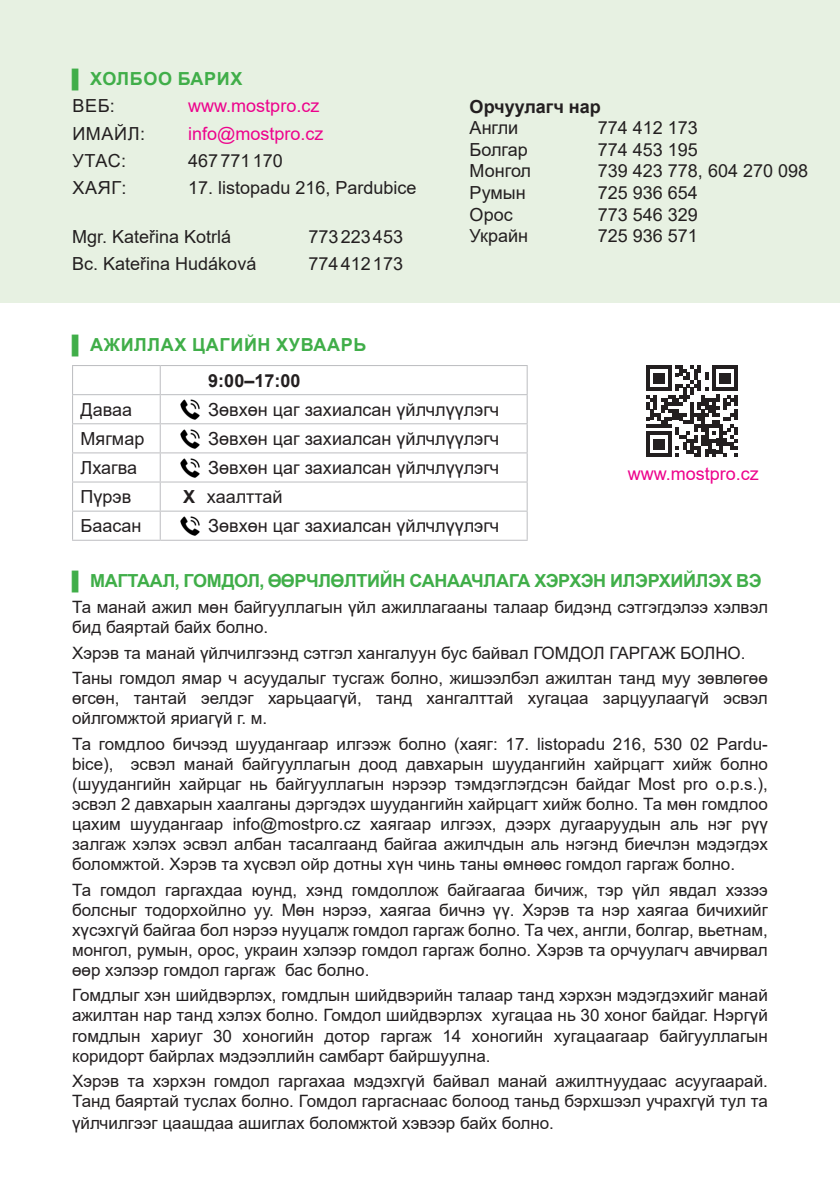
<style>
.page{position:relative;width:840px;height:1191px;background:#fff}
.page>*{position:absolute;margin:0;border:0;box-sizing:border-box;transform-origin:0 0}
.t1{font:18px "Arial";color:#231f20}
.t2{font:700 18px "Arial";letter-spacing:-.015em;color:#40ae49}
.t3{font:18px "Arial";color:#ed028c}
.t4{font:700 18px "Arial";letter-spacing:.035em;color:#40ae49}
.t5{font:700 18px "Arial";color:#231f20}
.t6{font:17px/20px "Arial";color:#231f20;text-align:justify}
.s1{font-weight:700}
</style>
<div class="page">
<div style="left:0;top:0;width:839px;height:302px;background:#e7f1e2"></div>
<hr style="left:72px;top:365px;width:88px;height:1px;background:#bcbdc0">
<hr style="left:160px;top:365px;width:367px;height:1px;background:#bcbdc0">
<hr style="left:72px;top:394px;width:88px;height:1px;background:#bcbdc0">
<hr style="left:160px;top:394px;width:367px;height:1px;background:#bcbdc0">
<hr style="left:72px;top:423px;width:88px;height:1px;background:#bcbdc0">
<hr style="left:160px;top:423px;width:367px;height:1px;background:#bcbdc0">
<hr style="left:72px;top:452px;width:88px;height:1px;background:#bcbdc0">
<hr style="left:160px;top:452px;width:367px;height:1px;background:#bcbdc0">
<hr style="left:72px;top:481px;width:88px;height:1px;background:#bcbdc0">
<hr style="left:160px;top:481px;width:367px;height:1px;background:#bcbdc0">
<hr style="left:72px;top:510px;width:88px;height:1px;background:#bcbdc0">
<svg style="left:72px;top:366px;width:1px;height:174px"></svg>
<hr style="left:160px;top:510px;width:367px;height:1px;background:#bcbdc0">
<svg style="left:160px;top:366px;width:1px;height:174px"></svg>
<svg style="left:526px;top:366px;width:1px;height:174px"></svg>
<hr style="left:72px;top:540px;width:88px;height:1px;background:#bcbdc0">
<hr style="left:160px;top:540px;width:367px;height:1px;background:#bcbdc0">
<img style="left:180px;top:399px;width:20px;height:21px">
<img style="left:180px;top:429px;width:20px;height:20px">
<img style="left:180px;top:458px;width:20px;height:20px">
<img style="left:180px;top:516px;width:20px;height:20px">
<svg style="left:646px;top:365px;width:91px;height:92px"></svg>
<p class="t4" style="left:72px;top:66px;width:172px">▌ ХОЛБОО БАРИХ</p>
<p class="t1" style="left:72px;top:94px;width:44px">ВЕБ:</p>
<p class="t3" style="left:188px;top:94px;width:133px">www.mostpro.cz</p>
<p class="t1" style="left:72px;top:121px;width:74px">ИМАЙЛ:</p>
<p class="t3" style="left:188px;top:121px;width:137px">info@mostpro.cz</p>
<p class="t1" style="left:72px;top:148px;width:55px">УТАС:</p>
<p class="t1" style="left:188px;top:148px;width:96px">467771170</p>
<p class="t1" style="left:72px;top:175px;width:55px">ХАЯГ:</p>
<p class="t1" style="left:188px;top:175px;width:230px">17. listopadu 216, Pardubice</p>
<p class="t1" style="left:72px;top:224px;width:161px">Mgr. Kateřina Kotrlá</p>
<p class="t1" style="left:308px;top:224px;width:96px">773223453</p>
<p class="t1" style="left:72px;top:251px;width:186px">Bc. Kateřina Hudáková</p>
<p class="t1" style="left:308px;top:251px;width:96px">774412173</p>
<p class="t5" style="left:469px;top:94px;width:133px">Орчуулагч нар</p>
<p class="t1" style="left:469px;top:115px;width:50px">Aнгли</p>
<p class="t1" style="left:597px;top:115px;width:102px">774 412 173</p>
<p class="t1" style="left:469px;top:137px;width:60px">Болгар</p>
<p class="t1" style="left:597px;top:137px;width:102px">774 453 195</p>
<p class="t1" style="left:469px;top:159px;width:63px">Монгол</p>
<p class="t1" style="left:597px;top:159px;width:212px">739 423 778, 604 270 098</p>
<p class="t1" style="left:469px;top:180px;width:58px">Румын</p>
<p class="t1" style="left:597px;top:180px;width:102px">725 936 654</p>
<p class="t1" style="left:469px;top:202px;width:45px">Орос</p>
<p class="t1" style="left:597px;top:202px;width:102px">773 546 329</p>
<p class="t1" style="left:469px;top:223px;width:60px">Украйн</p>
<p class="t1" style="left:597px;top:223px;width:102px">725 936 571</p>
<p class="t4" style="left:72px;top:332px;width:296px">▌ АЖИЛЛАХ ЦАГИЙН ХУВААРЬ</p>
<p class="t5" style="left:208px;top:368px;width:94px">9:00–17:00</p>
<p class="t1" style="left:80px;top:397px;width:53px">Даваа</p>
<p class="t1" style="left:208px;top:397px;width:292px">Зөвхөн цаг захиалсан үйлчлүүлэгч</p>
<p class="t1" style="left:80px;top:426px;width:65px">Мягмар</p>
<p class="t1" style="left:208px;top:426px;width:292px">Зөвхөн цаг захиалсан үйлчлүүлэгч</p>
<p class="t1" style="left:80px;top:455px;width:58px">Лхагва</p>
<p class="t1" style="left:208px;top:455px;width:292px">Зөвхөн цаг захиалсан үйлчлүүлэгч</p>
<p class="t1" style="left:80px;top:484px;width:52px">Пүрэв</p>
<p class="t1" style="left:183px;top:484px;width:101px"><span class="s1">X</span> хаалттай</p>
<p class="t1" style="left:80px;top:513px;width:62px">Баасан</p>
<p class="t1" style="left:208px;top:513px;width:292px">Зөвхөн цаг захиалсан үйлчлүүлэгч</p>
<p class="t2" style="left:72px;top:568px;width:690px">▌ МАГТААЛ, ГОМДОЛ, ӨӨРЧЛӨЛТИЙН САНААЧЛАГА ХЭРХЭН ИЛЭРХИЙЛЭХ ВЭ</p>
<p class="t6" style="left:72px;top:597px;width:697px">Та манай ажил мөн байгууллагын үйл ажиллагааны талаар бидэнд сэтгэгдэлээ хэлвэл бид баяртай байх болно.</p>
<p class="t6" style="left:72px;top:642px;width:674px">Хэрэв та манай үйлчилгээнд сэтгэл хангалуун бус байвал ГОМДОЛ ГАРГАЖ БОЛНО.</p>
<p class="t6" style="left:72px;top:668px;width:697px">Таны гомдол ямар ч асуудалыг тусгаж болно, жишээлбэл ажилтан танд муу зөвлөгөө өгсөн, тантай эелдэг харьцаагүй, танд хангалттай хугацаа зарцуулаагүй эсвэл ойлгомжтой яриагүй г. м.</p>
<p class="t6" style="left:72px;top:734px;width:697px">Та гомдлоо бичээд шуудангаар илгээж болно (хаяг: 17. listopadu 216, 530 02 Pardu&shy;bice), эсвэл манай байгууллагын доод давхарын шуудангийн хайрцагт хийж болно (шуудангийн хайрцаг нь байгууллагын нэрээр тэмдэглэгдсэн байдаг Most pro o.p.s.), эсвэл 2 давхарын хаалганы дэргэдэх шуудангийн хайрцагт хийж болно. Та мөн гомдлоо цахим шуудангаар info@mostpro.cz хаягаар илгээх, дээрх дугааруудын аль нэг рүү залгаж хэлэх эсвэл албан тасалгаанд байгаа ажилчдын аль нэгэнд биечлэн мэдэгдэх боломжтой. Хэрэв та хүсвэл ойр дотны хүн чинь таны өмнөөс гомдол гаргаж болно.</p>
<p class="t6" style="left:72px;top:879px;width:697px">Та гомдол гаргахдаа юунд, хэнд гомдоллож байгаагаа бичиж, тэр үйл явдал хэзээ болсныг тодорхойлно уу. Мөн нэрээ, хаягаа бичнэ үү. Хэрэв та нэр хаягаа бичихийг хүсэхгүй байгаа бол нэрээ нууцалж гомдол гаргаж болно. Та чех, англи, болгар, вьетнам, монгол, румын, орос, украин хэлээр гомдол гаргаж болно. Хэрэв та орчуулагч авчирвал өөр хэлээр гомдол гаргаж бас болно.</p>
<p class="t6" style="left:72px;top:985px;width:697px">Гомдлыг хэн шийдвэрлэх, гомдлын шийдвэрийн талаар танд хэрхэн мэдэгдэхийг манай ажилтан нар танд хэлэх болно. Гомдол шийдвэрлэх хугацаа нь 30 хоног байдаг. Нэргүй гомдлын хариуг 30 хоногийн дотор гаргаж 14 хоногийн хугацаагаар байгууллагын коридорт байрлах мэдээллийн самбарт байршуулна.</p>
<p class="t6" style="left:72px;top:1071px;width:697px">Хэрэв та хэрхэн гомдол гаргахаа мэдэхгүй байвал манай ажилтнуудаас асуугаарай.<br>Танд баяртай туслах болно. Гомдол гаргаснаас болоод таньд бэрхшээл учрахгүй тул та</p>
<p class="t6" style="left:72px;top:1112px;width:483px">үйлчилгээг цаашдаа ашиглах боломжтой хэвээр байх болно.</p>
<p class="t3" style="left:627px;top:462px;width:133px">www.mostpro.cz</p>
</div>
